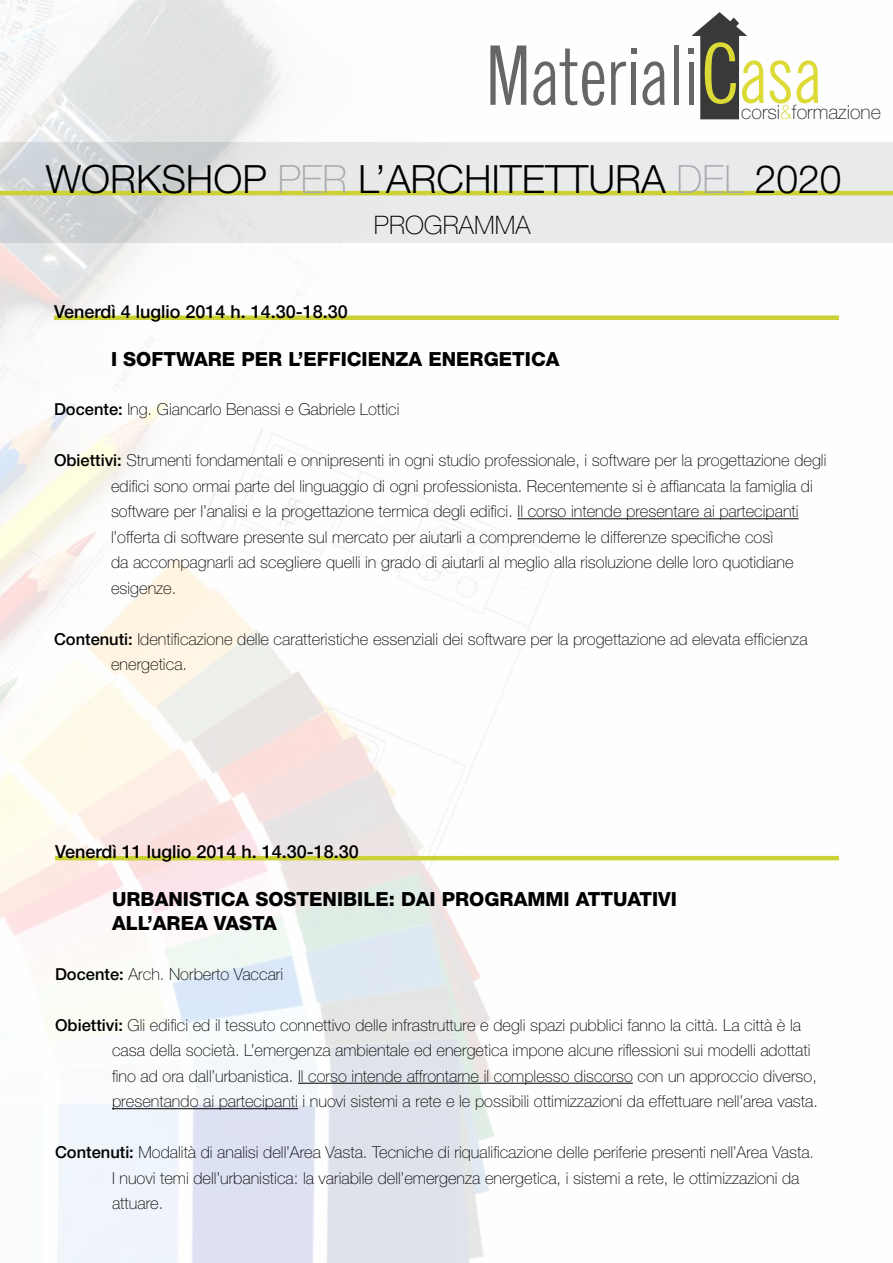
<style>
.page{position:relative;width:893px;height:1263px;background:#fff}
.page>*{position:absolute;margin:0;border:0;box-sizing:border-box;transform-origin:0 0}
.t1{font:300 39px "Helvetica Neue LT Std";color:#000}
.t2{font:100 25.5px "Helvetica Neue LT Std";color:#000}
.t3{font:100 19.65px "Helvetica Neue LT Std";color:#231e24}
.t4{font:800 19.5px/24px "Helvetica Neue LT Std";color:#000}
.t5{font:500 18px "Helvetica Neue LT Std";color:#000}
.t6{font:100 16.5px/25.5px "Helvetica Neue LT Std";color:#000}
.s1{color:#dbd931}
.s2{font-weight:100;color:#a7a9ac}
.s3{font-weight:500}
</style>
<div class="page">
<img style="left:0;top:0;width:893px;height:1263px">
<svg style="left:490px;top:45px;width:36px;height:60px"></svg>
<svg style="left:533px;top:49px;width:71px;height:57px"></svg>
<svg style="left:611px;top:62px;width:15px;height:43px"></svg>
<svg style="left:631px;top:48px;width:5px;height:6px"></svg>
<div style="left:631px;top:62px;width:5px;height:43px;background:#666"></div>
<svg style="left:642px;top:61px;width:23px;height:44px"></svg>
<div style="left:674px;top:45px;width:5px;height:60px;background:#666"></div>
<svg style="left:689px;top:12px;width:75px;height:107px"></svg>
<svg style="left:770px;top:60px;width:48px;height:43px"></svg>
<div style="left:54px;top:315px;width:785px;height:5px;background:#ccd236"></div>
<hr style="left:517px;top:518px;width:282px;height:1px;background:#000">
<hr style="left:55px;top:856px;width:784px;height:4px;background:#ccd236">
<hr style="left:298px;top:1083px;width:335px;height:1px;background:#000">
<hr style="left:112px;top:1108px;width:186px;height:1px;background:#000">
<hr style="left:0;top:191px;width:893px;height:4px;background:#ccd236">
<p class="t3" style="left:741px;top:101px;width:141px">corsi<span class="s1">&amp;</span>formazione</p>
<h1 class="t1" style="left:46px;top:155px;width:797px">WORKSHOP <span class="s2">PER</span> L’ARCHITETTURA <span class="s2">DEL</span> 2020</h1>
<h2 class="t2" style="left:374px;top:210px;width:158px">programma</h2>
<p class="t5" style="left:54px;top:300px;width:295px">Venerdì 4 luglio 2014 h. 14.30-18.30</p>
<p class="t4" style="left:54px;top:347px;width:32px">I</p>
<p class="t4" style="left:123px;top:347px;width:438px">SOFTWARE PER L’EFFICIENZA ENERGETICA</p>
<p class="t6" style="left:54px;top:396px;width:347px"><span class="s3">Docente:</span> Ing. Giancarlo Benassi e Gabriele Lottici</p>
<p class="t6" style="left:111px;top:447px;width:717px;text-indent:-57px"><span class="s3">Obiettivi:</span> Strumenti fondamentali e onnipresenti in ogni studio professionale, i software per la progettazione degli edifici sono ormai parte del linguaggio di ogni professionista. Recentemente si è affiancata la famiglia di software per l’analisi e la progettazione termica degli edifici. Il corso intende presentare ai partecipanti l’offerta di software presente sul mercato per aiutarli a comprenderne le differenze specifiche così<br>da accompagnarli ad scegliere quelli in grado di aiutarli al meglio alla risoluzione delle loro quotidiane esigenze.</p>
<p class="t6" style="left:111px;top:626px;width:698px;text-indent:-57px"><span class="s3">Contenuti:</span> Identificazione delle caratteristiche essenziali dei software per la progettazione ad elevata efficienza energetica.</p>
<p class="t5" style="left:55px;top:841px;width:305px">Venerdì 11 luglio 2014 h. 14.30-18.30</p>
<p class="t4" style="left:112px;top:887px;width:566px">URBANISTICA SOSTENIBILE: DAI PROGRAMMI ATTUATIVI<br>ALL’AREA VASTA</p>
<p class="t6" style="left:55px;top:961px;width:230px"><span class="s3">Docente:</span> Arch. Norberto Vaccari</p>
<p class="t6" style="left:112px;top:1012px;width:707px;text-indent:-57px"><span class="s3">Obiettivi:</span> Gli edifici ed il tessuto connettivo delle infrastrutture e degli spazi pubblici fanno la città. La città è la casa della società. L’emergenza ambientale ed energetica impone alcune riflessioni sui modelli adottati fino ad ora dall’urbanistica. Il corso intende affrontarne il complesso discorso con un approccio diverso, presentando ai partecipanti i nuovi sistemi a rete e le possibili ottimizzazioni da effettuare nell’area vasta.</p>
<p class="t6" style="left:112px;top:1139px;width:704px;text-indent:-57px"><span class="s3">Contenuti:</span> Modalità di analisi dell’Area Vasta. Tecniche di riqualificazione delle periferie presenti nell’Area Vasta.<br>I nuovi temi dell’urbanistica: la variabile dell’emergenza energetica, i sistemi a rete, le ottimizzazioni da attuare.</p>
</div>
